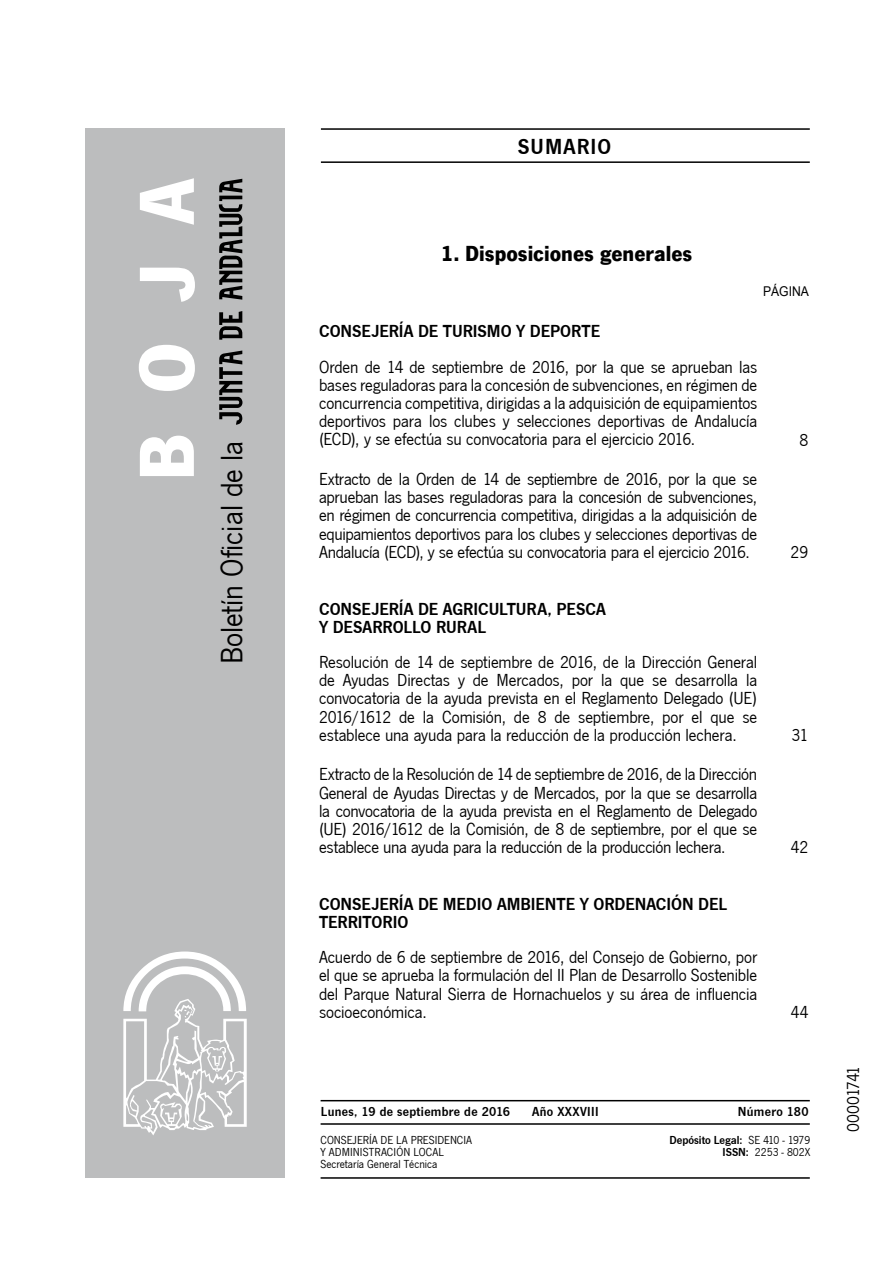
<style>
.page{position:relative;width:893px;height:1263px;background:#fff}
.page>*{position:absolute;margin:0;border:0;box-sizing:border-box;transform-origin:0 0}
.t1{font:700 81px "News Got T";color:#fff}
.t2{font:31.95px "News Got T";color:#000}
.t3{font:700 22.5px "News Got T";color:#000}
.t4{font:600 22.5px "News Got T";letter-spacing:.05em;color:#000}
.t5{font:18px/18.1px "News Got T";letter-spacing:-.015em;color:#000;text-align:justify}
.t6{font:600 18px "News Got T";color:#000}
.t7{font:18px "News Got T";letter-spacing:-.06em;color:#000}
.t8{font:600 13.5px "News Got T";letter-spacing:.025em;color:#000}
.t9{font:13.5px "Arial";color:#000;scale:.9 1}
.t10{font:12px/12px "News Got T";color:#000}
.t11{font:600 12px/12px "News Got T";color:#000;text-align:right}
.s1{font-weight:400}
</style>
<div class="page">
<hr style="left:321px;top:128px;width:488px;height:2px;background:#000">
<hr style="left:321px;top:161px;width:488px;height:2px;background:#000">
<div style="left:85px;top:128px;width:200px;height:1050px;background:#bcbdbe"></div>
<svg style="left:219px;top:351px;width:23px;height:74px"></svg>
<svg style="left:219px;top:311px;width:23px;height:29px"></svg>
<svg style="left:219px;top:179px;width:23px;height:121px"></svg>
<svg style="left:123px;top:952px;width:124px;height:183px"></svg>
<hr style="left:320px;top:1100px;width:489px;height:1px;background:#000">
<hr style="left:320px;top:1177px;width:489px;height:2px;background:#000">
<hr style="left:320px;top:1123px;width:489px;height:2px;background:#000">
<h1 class="t1" style="left:119px;top:481px;width:305px;rotate:-90deg">BOJA</h1>
<h2 class="t2" style="left:214px;top:664px;width:225px;rotate:-90deg">Boletín Oficial de la</h2>
<p class="t4" style="left:517px;top:134px;width:95px">SUMARIO</p>
<p class="t3" style="left:440px;top:240px;width:253px">1. Disposiciones generales</p>
<p class="t9" style="left:763px;top:282px;width:53px">PÁGINA</p>
<p class="t6" style="left:319px;top:321px;width:144px">CONSEJERÍA DE TURISMO</p>
<p class="t6" style="left:516px;top:321px;width:86px">Y DEPORTE</p>
<p class="t5" style="left:319px;top:358px;width:440px">Orden de 14 de septiembre de 2016, por la que se aprueban las bases reguladoras para la concesión de subvenciones, en régimen de concurrencia competitiva, dirigidas a la adquisición de equipamientos deportivos para los clubes y selecciones deportivas de Andalucía (ECD), y se efectúa su convocatoria para el ejercicio 2016.</p>
<p class="t5" style="left:319px;top:470px;width:439px">Extracto de la Orden de 14 de septiembre de 2016, por la que se aprueban las bases reguladoras para la concesión de subvenciones, en régimen de concurrencia competitiva, dirigidas a la adquisición de equipamientos deportivos para los clubes y selecciones deportivas de Andalucía (ECD), y se efectúa su convocatoria para el ejercicio 2016.</p>
<p class="t6" style="left:319px;top:598px;width:155px">CONSEJERÍA DE AGRICULTURA</p>
<p class="t6" style="left:547px;top:598px;width:40px">, PESCA</p>
<p class="t6" style="left:319px;top:616px;width:45px">Y DESARROLLO</p>
<p class="t6" style="left:436px;top:616px;width:21px">RURAL</p>
<p class="t5" style="left:319px;top:653px;width:439px">Resolución de 14 de septiembre de 2016, de la Dirección General de Ayudas Directas y de Mercados, por la que se desarrolla la convocatoria de la ayuda prevista en el Reglamento Delegado (UE)<br>2016/1612 de la Comisión, de 8 de septiembre, por el que se establece una ayuda para la reducción de la producción lechera.</p>
<p class="t5" style="left:319px;top:766px;width:440px">Extracto de la Resolución de 14 de septiembre de 2016, de la Dirección General de Ayudas Directas y de Mercados, por la que se desarrolla la convocatoria de la ayuda prevista en el Reglamento de Delegado (UE) 2016/1612 de la Comisión, de 8 de septiembre, por el que se establece una ayuda para la reducción de la producción lechera.</p>
<p class="t6" style="left:319px;top:893px;width:157px">CONSEJERÍA DE MEDIO</p>
<p class="t6" style="left:497px;top:893px;width:148px">AMBIENTE Y ORDENACI</p>
<p class="t6" style="left:671px;top:893px;width:53px">ÓN DEL</p>
<p class="t6" style="left:319px;top:912px;width:29px">TERRITORIO</p>
<p class="t5" style="left:319px;top:948px;width:439px">Acuerdo de 6 de septiembre de 2016, del Consejo de Gobierno, por el que se aprueba la formulación del II Plan de Desarrollo Sostenible del Parque Natural Sierra de Hornachuelos y su área de influencia socioeconómica.</p>
<p class="t5" style="left:799px;top:431px;width:10px">8</p>
<p class="t5" style="left:790px;top:543px;width:19px">29</p>
<p class="t5" style="left:791px;top:726px;width:18px">31</p>
<p class="t5" style="left:790px;top:839px;width:19px">42</p>
<p class="t5" style="left:790px;top:1003px;width:19px">44</p>
<p class="t8" style="left:321px;top:1104px;width:190px">LUNES, 19 DE SEPTIEMBRE DE 2016</p>
<p class="t8" style="left:532px;top:1104px;width:68px">AÑO XXXVIII</p>
<p class="t8" style="left:737px;top:1104px;width:72px">NÚMERO 180</p>
<p class="t10" style="left:320px;top:1134px;width:153px">CONSEJERÍA DE LA PRESIDENCIA<br>Y ADMINISTRACIÓN LOCAL<br>Secretaría General Técnica</p>
<p class="t11" style="left:669px;top:1134px;width:142px">DEPÓSITO LEGAL: <span class="s1">SE 410 - 1979<br></span>ISSN: <span class="s1">2253 - 802X</span></p>
<p class="t7" style="left:843px;top:1132px;width:67px;rotate:-90deg">00001741</p>
</div>
